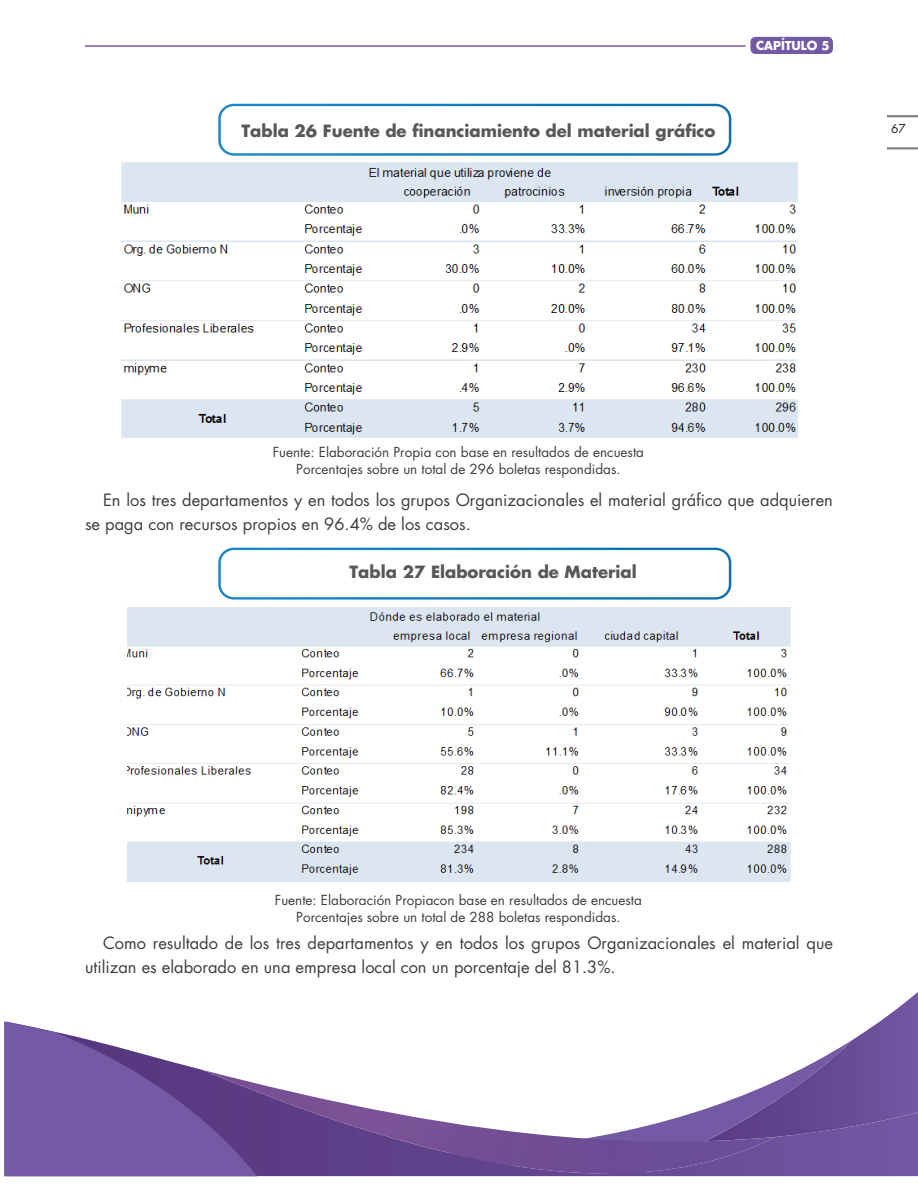
<style>
.page{position:relative;width:918px;height:1188px;background:#fff}
.page>*{position:absolute;margin:0;border:0;box-sizing:border-box;transform-origin:0 0}
.CUERPO{font:16.5px/24px "Futura Std";color:#3e3e3f}
.pastillas_tablas{font:700 16.5px "Futura";color:#57585a}
.pie_de_página{font:13.5px "Futura Std";color:#3e3e3f}
.t1{font:700 12px "Futura";color:#fff}
.t2{font:12px "Futura Std";color:#231f20}
</style>
<div class="page">
<svg style="left:879px;top:992px;width:39px;height:30px"></svg>
<svg style="left:257px;top:1022px;width:661px;height:154px"></svg>
<svg style="left:4px;top:1022px;width:253px;height:154px"></svg>
<img style="left:201px;top:1070px;width:575px;height:104px">
<hr style="left:887px;top:115px;width:31px;height:2px;background:#808285">
<hr style="left:887px;top:147px;width:31px;height:2px;background:#808285">
<hr style="left:85px;top:45px;width:661px;height:2px;background:#7459a5">
<div style="left:750px;top:37px;width:83px;height:17px;background:#7459a5;border-radius:5px"></div>
<img style="left:120px;top:162px;width:678px;height:276px">
<img style="left:128px;top:607px;width:663px;height:275px">
<svg style="left:218px;top:104px;width:513px;height:52px"></svg>
<svg style="left:218px;top:548px;width:513px;height:52px"></svg>
<p class="pastillas_tablas" style="left:241px;top:120px;width:476px">Tabla 26 Fuente de financiamiento del material gráfico</p>
<p class="t1" style="left:756px;top:38px;width:75px">CAPÍTULO 5</p>
<p class="t2" style="left:891px;top:121px;width:16px">67</p>
<p class="pie_de_página" style="left:273px;top:444px;width:373px">Fuente: Elaboración Propia con base en resultados de encuesta</p>
<p class="pie_de_página" style="left:296px;top:460px;width:326px">Porcentajes sobre un total de 296 boletas respondidas.</p>
<p class="CUERPO" style="left:85px;top:488px;width:749px;text-indent:18px">En los tres departamentos y en todos los grupos Organizacionales el material gráfico que adquieren se paga con recursos propios en 96.4% de los casos.</p>
<p class="pastillas_tablas" style="left:350px;top:561px;width:289px">Tabla 27 Elaboración de Material</p>
<p class="pie_de_página" style="left:275px;top:892px;width:369px">Fuente: Elaboración Propiacon base en resultados de encuesta</p>
<p class="pie_de_página" style="left:296px;top:908px;width:326px">Porcentajes sobre un total de 288 boletas respondidas.</p>
<p class="CUERPO" style="left:85px;top:932px;width:749px;text-indent:18px">Como resultado de los tres departamentos y en todos los grupos Organizacionales el material que utilizan es elaborado en una empresa local con un porcentaje del 81.3%.</p>
</div>
